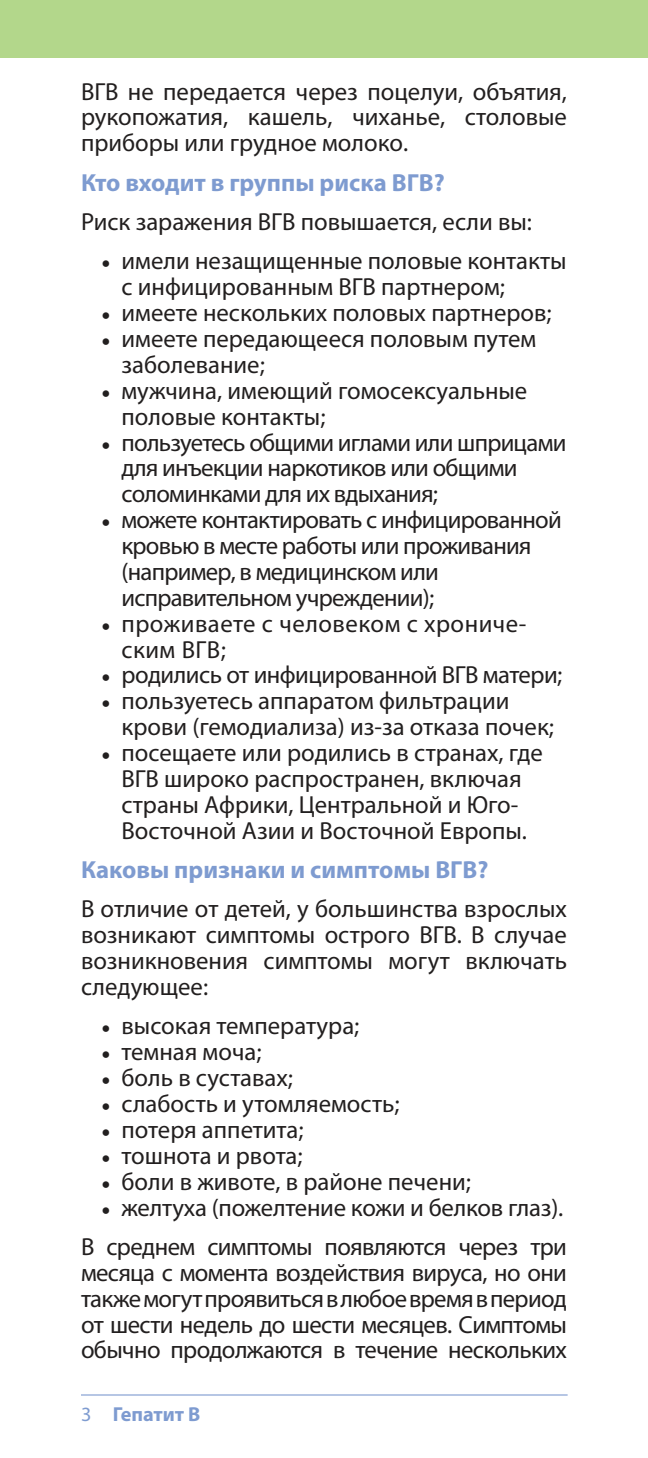
<style>
.page{position:relative;width:648px;height:1458px;background:#fff}
.page>*{position:absolute;margin:0;border:0;box-sizing:border-box;transform-origin:0 0}
.t1{font:24.75px/25.9px "Myriad Pro";color:#221f1f}
.t2{font:24.75px/25.9px "Myriad Pro";letter-spacing:-.03em;color:#221f1f}
.t3{font:24.75px/39.4px "Myriad Pro";letter-spacing:-.02em;color:#221f1f;text-align:right}
.t4{font:700 24.75px "Myriad Pro";color:#7e9bd0}
.t5{font:24.75px/25.9px "Myriad Pro";letter-spacing:.02em;color:#221f1f}
.t6{font:700 20.25px "Myriad Pro";letter-spacing:-.005em;color:#7e9bd0}
.s1{font-family:"Minion Pro"}
.s2{font-weight:400}
</style>
<div class="page">
<div style="left:0;top:0;width:648px;height:58px;background:#b3d78b"></div>
<hr style="left:81px;top:1394px;width:487px;height:2px;background:#7e9bd0">
<p class="t1" style="left:81px;top:80px;width:488px;text-align:justify">ВГВ не передается через поцелуи, объятия, рукопожатия, кашель, чиханье, столовые приборы или грудное молоко.</p>
<p class="t4" style="left:81px;top:173px;width:365px">Кто входит в группы риска ВГВ?</p>
<p class="t1" style="left:81px;top:211px;width:453px">Риск заражения ВГВ повышается, если вы:</p>
<p class="t1" style="left:122px;top:250px;width:447px;text-indent:-20px"><span class="s1">•</span> имели незащищенные половые контакты с инфицированным ВГВ партнером;</p>
<p class="t1" style="left:101px;top:302px;width:452px"><span class="s1">•</span> имеете нескольких половых партнеров;</p>
<p class="t1" style="left:122px;top:328px;width:416px;text-indent:-20px"><span class="s1">•</span> имеете передающееся половым путем заболевание;</p>
<p class="t1" style="left:122px;top:380px;width:407px;text-indent:-20px"><span class="s1">•</span> мужчина, имеющий гомосексуальные половые контакты;</p>
<p class="t2" style="left:122px;top:431px;width:447px;text-indent:-20px"><span class="s1">•</span> пользуетесь общими иглами или шприцами для инъекции наркотиков или общими соломинками для их вдыхания;</p>
<p class="t2" style="left:122px;top:509px;width:442px;text-indent:-20px"><span class="s1">•</span> можете контактировать с инфицированной кровью в месте работы или проживания (например, в медицинском или исправительном учреждении);</p>
<p class="t5" style="left:122px;top:613px;width:406px;text-indent:-20px"><span class="s1">•</span> проживаете с человеком с хрониче&shy;ским ВГB;</p>
<p class="t3" style="left:101px;top:658px;width:463px"><span class="s1">•</span> родились от инфицированной ВГВ матери;</p>
<p class="t1" style="left:122px;top:690px;width:434px;text-indent:-20px"><span class="s1">•</span> пользуетесь аппаратом фильтрации крови (гемодиализа) из-за отказа почек;</p>
<p class="t1" style="left:101px;top:742px;width:443px;text-align:center"><span class="s1">•</span> посещаете или родились в странах, где ВГB широко распространен, включая страны Африки, Центральной и Юго-Восточной Азии и Восточной Европы.</p>
<p class="t4" style="left:81px;top:861px;width:409px">Каковы признаки и симптомы ВГВ?</p>
<p class="t1" style="left:81px;top:898px;width:488px;text-align:justify">В отличие от детей, у большинства взрослых возникают симптомы острого ВГB. В случае возникновения симптомы могут включать следующее:</p>
<p class="t1" style="left:101px;top:1015px;width:260px"><span class="s1">•</span> высокая температура;</p>
<p class="t1" style="left:101px;top:1041px;width:162px"><span class="s1">•</span> темная моча;</p>
<p class="t1" style="left:101px;top:1067px;width:193px"><span class="s1">•</span> боль в суставах;</p>
<p class="t1" style="left:101px;top:1093px;width:300px"><span class="s1">•</span> слабость и утомляемость;</p>
<p class="t1" style="left:101px;top:1119px;width:204px"><span class="s1">•</span> потеря аппетита;</p>
<p class="t1" style="left:101px;top:1145px;width:203px"><span class="s1">•</span> тошнота и рвота;</p>
<p class="t1" style="left:101px;top:1171px;width:371px"><span class="s1">•</span> боли в животе, в районе печени;</p>
<p class="t3" style="left:81px;top:1190px;width:487px"><span class="s1">•</span> желтуха (пожелтение кожи и белков глаз).<br>В среднем симптомы появляются через три</p>
<p class="t1" style="left:81px;top:1262px;width:488px;text-align:justify">месяца с момента воздействия вируса, но они также могут проявиться в любое время в период от шести недель до шести месяцев. Симптомы обычно продолжаются в течение нескольких</p>
<p class="t6" style="left:81px;top:1407px;width:121px"><span class="s2">3</span> Гепатит B</p>
</div>
